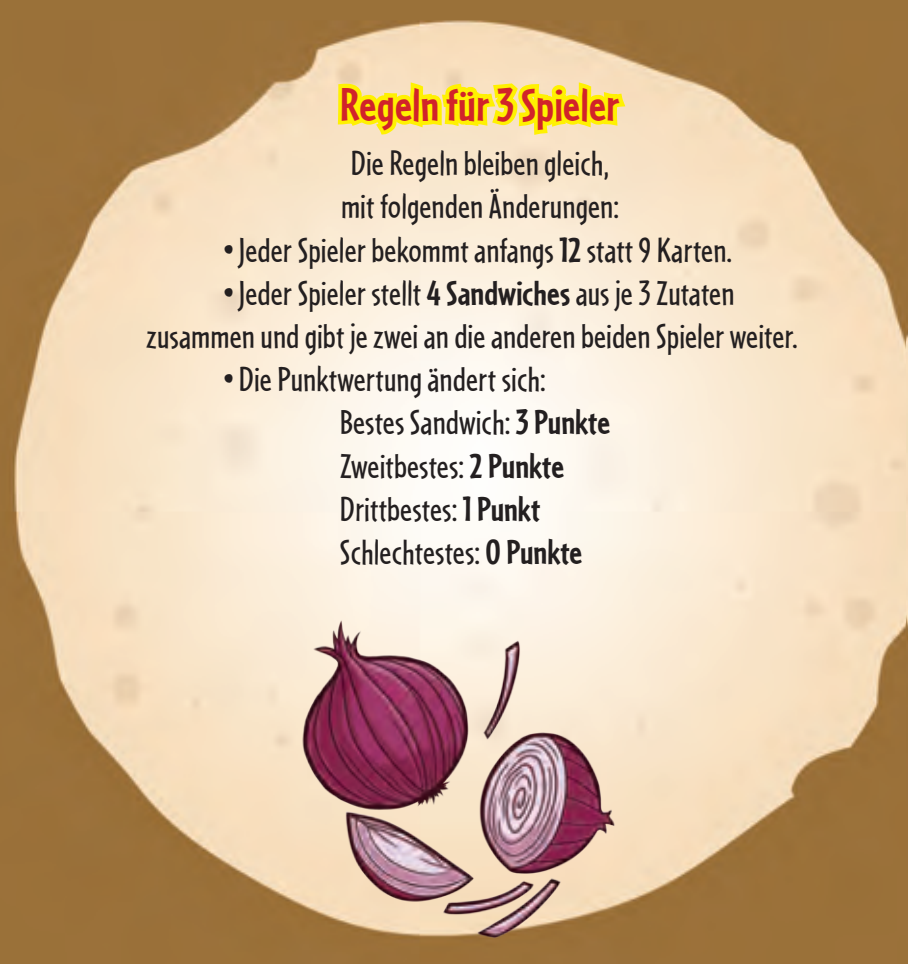
<style>
.page{position:relative;width:908px;height:964px;background:#fff}
.page>*{position:absolute;margin:0;border:0;box-sizing:border-box;transform-origin:0 0}
.titres{font:700 48px "Cafeteria";letter-spacing:.005em;color:#d1232a}
.courant_aligné{font:36px "Cafeteria";color:#231f20}
.courant{font:36px/43.2px "Cafeteria";color:#231f20}
.s1{font-weight:700}
</style>
<div class="page">
<img style="left:0;top:0;width:907px;height:964px">
<svg style="left:334px;top:77px;width:297px;height:135px;background:#f9e699"></svg>
<img style="left:286px;top:619px;width:340px;height:323px">
<p class="titres" style="left:340px;top:78px;width:281px">Regeln für 3 Spieler</p>
<p class="courant" style="left:341px;top:141px;width:279px">Die Regeln bleiben gleich, mit folgenden Änderungen:</p>
<p class="courant_aligné" style="left:224px;top:230px;width:510px">• Jeder Spieler bekommt anfangs <span class="s1">12</span> statt 9 Karten.</p>
<p class="courant_aligné" style="left:224px;top:273px;width:512px">• Jeder Spieler stellt <span class="s1">4 Sandwiches</span> aus je 3 Zutaten</p>
<p class="courant_aligné" style="left:146px;top:316px;width:652px">zusammen und gibt je zwei an die anderen beiden Spieler weiter.</p>
<p class="courant_aligné" style="left:224px;top:359px;width:323px">• Die Punktwertung ändert sich:</p>
<p class="courant_aligné" style="left:340px;top:403px;width:272px">Bestes Sandwich: <span class="s1">3 Punkte</span></p>
<p class="courant_aligné" style="left:340px;top:446px;width:226px">Zweitbestes: <span class="s1">2 Punkte</span></p>
<p class="courant_aligné" style="left:340px;top:489px;width:202px">Drittbestes: <span class="s1">1 Punkt</span></p>
<p class="courant_aligné" style="left:340px;top:532px;width:244px">Schlechtestes: <span class="s1">0 Punkte</span></p>
</div>
